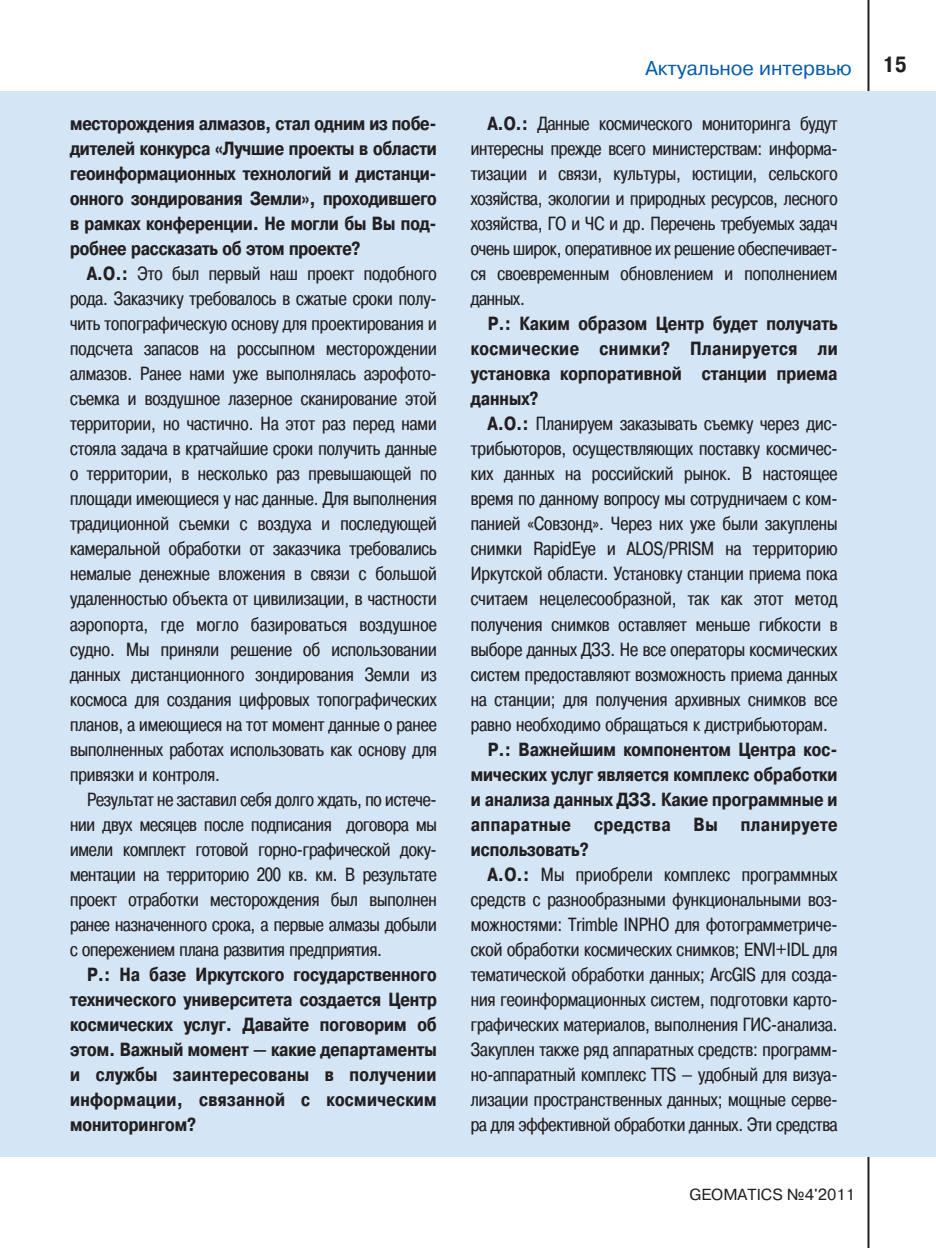
<style>
.page{position:relative;width:936px;height:1248px;background:#fff}
.page>*{position:absolute;margin:0;border:0;box-sizing:border-box;transform-origin:0 0}
.t1{font:700 22px "Pragmatica Cond C";color:#231f20}
.t2{font:20px "Pragmatica C";color:#015aaa}
.body{font:19px/25px "Pragmatica Cond C";color:#231f20;text-align:justify}
.body-2{font:700 19px/25px "Pragmatica Cond C";color:#231f20;text-align:justify}
.t3{font:16px "Pragmatica C";color:#231f20}
.s1{font-weight:700}
</style>
<div class="page">
<hr style="left:867px;top:0;width:2px;height:1247px;background:#231f20">
<div style="left:0;top:91px;width:935px;height:1065px;background:#d4e5f5"></div>
<p class="body-2" style="left:70px;top:111px;width:368px">месторождения алмазов, стал одним из побе&shy;дителей конкурса «Лучшие проекты в области геоинформационных технологий и дистанци&shy;онного зондирования Земли», проходившего в рамках конференции. Не могли бы Вы под&shy;робнее рассказать об этом проекте?</p>
<p class="body" style="left:70px;top:261px;width:368px;text-indent:17px"><span class="s1">А.О.:</span> Это был первый наш проект подобного рода. Заказчику требовалось в сжатые сроки полу&shy;чить топографическую основу для проектирования и подсчета запасов на россыпном месторождении алмазов. Ранее нами уже выполнялась аэрофото&shy;съемка и воздушное лазерное сканирование этой территории, но частично. На этот раз перед нами стояла задача в кратчайшие сроки получить данные о территории, в несколько раз превышающей по площади имеющиеся у нас данные. Для выполнения традиционной съемки с воздуха и последующей камеральной обработки от заказчика требовались немалые денежные вложения в связи с большой удаленностью объекта от цивилизации, в частности аэропорта, где могло базироваться воздушное судно. Мы приняли решение об использовании данных дистанционного зондирования Земли из космоса для создания цифровых топографических планов, а имеющиеся на тот момент данные о ранее выполненных работах использовать как основу для привязки и контроля.</p>
<p class="body" style="left:70px;top:786px;width:368px;text-indent:17px">Результат не заставил себя долго ждать, по истече&shy;нии двух месяцев после подписания договора мы имели комплект готовой горно-графической доку&shy;ментации на территорию 200 кв. км. В результате проект отработки месторождения был выполнен ранее назначенного срока, а первые алмазы добыли с опережением плана развития предприятия.</p>
<p class="body-2" style="left:70px;top:961px;width:368px;text-indent:17px">Р.: На базе Иркутского государственного технического университета создается Центр космических услуг. Давайте поговорим об этом. Важный момент — какие департаменты и службы заинтересованы в получении информации, связанной с космическим мониторингом?</p>
<p class="t2" style="left:645px;top:57px;width:208px">Актуальное интервью</p>
<p class="t1" style="left:882px;top:52px;width:26px">15</p>
<p class="body" style="left:471px;top:111px;width:368px;text-indent:17px"><span class="s1">А.О.:</span> Данные космического мониторинга будут интересны прежде всего министерствам: информа&shy;тизации и связи, культуры, юстиции, сельского хозяйства, экологии и природных ресурсов, лесного хозяйства, ГО и ЧС и др. Перечень требуемых задач очень широк, оперативное их решение обеспечивает&shy;ся своевременным обновлением и пополнением данных.</p>
<p class="body-2" style="left:471px;top:311px;width:368px;text-indent:17px">Р.: Каким образом Центр будет получать космические снимки? Планируется ли установка корпоративной станции приема данных?</p>
<p class="body" style="left:471px;top:411px;width:368px;text-indent:17px"><span class="s1">А.О.:</span> Планируем заказывать съемку через дис&shy;трибьюторов, осуществляющих поставку космичес&shy;ких данных на российский рынок. В настоящее время по данному вопросу мы сотрудничаем с ком&shy;панией «Совзонд». Через них уже были закуплены снимки RapidEye и ALOS/PRISM на территорию Иркутской области. Установку станции приема пока считаем нецелесообразной, так как этот метод получения снимков оставляет меньше гибкости в выборе данных ДЗЗ. Не все операторы космических систем предоставляют возможность приема данных на станции; для получения архивных снимков все равно необходимо обращаться к дистрибьюторам.</p>
<p class="body-2" style="left:471px;top:736px;width:368px;text-indent:17px">Р.: Важнейшим компонентом Центра кос&shy;мических услуг является комплекс обработки и анализа данных ДЗЗ. Какие программные и аппаратные средства Вы планируете использовать?</p>
<p class="body" style="left:471px;top:861px;width:368px;text-indent:17px"><span class="s1">А.О.:</span> Мы приобрели комплекс программных средств с разнообразными функциональными воз&shy;можностями: Trimble INPHO для фотограмметриче&shy;ской обработки космических снимков; ENVI+IDL для тематической обработки данных; ArcGIS для созда&shy;ния геоинформационных систем, подготовки карто&shy;графических материалов, выполнения ГИС-анализа.<br>Закуплен также ряд аппаратных средств: программ&shy;но-аппаратный комплекс TTS — удобный для визуа&shy;лизации пространственных данных; мощные серве&shy;ра для эффективной обработки данных. Эти средства</p>
<p class="t3" style="left:689px;top:1185px;width:167px">GEOMATICS №4'2011</p>
</div>
